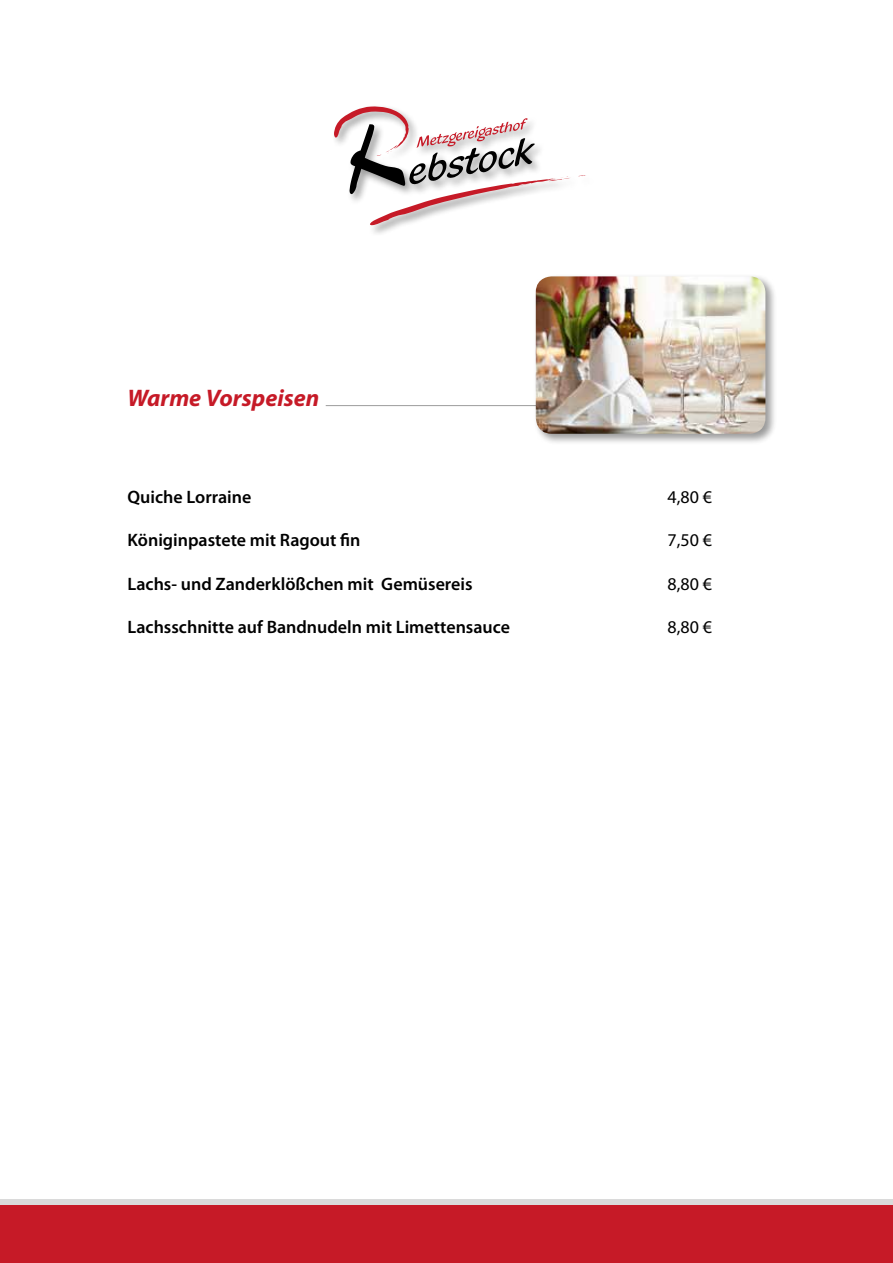
<style>
.page{position:relative;width:893px;height:1263px;background:#fff}
.page>*{position:absolute;margin:0;border:0;box-sizing:border-box;transform-origin:0 0}
.t1{font:italic 700 24px "Myriad Pro";color:#c61a27}
.t2{font:600 18px "Myriad Pro";color:#000}
.t3{font:18px "Myriad Pro";color:#000}
</style>
<div class="page">
<svg style="left:334px;top:106px;width:236px;height:119px"></svg>
<div style="left:0;top:1199px;width:893px;height:13px;background:#dadada"></div>
<div style="left:0;top:1205px;width:893px;height:58px;background:#c61a27"></div>
<hr style="left:326px;top:405px;width:223px;height:1px;background:#9d9d9c">
<div style="left:533px;top:274px;width:244px;height:171px;background:#000;opacity:.4"></div>
<img style="left:536px;top:276px;width:229px;height:158px">
<h1 class="t1" style="left:128px;top:382px;width:193px">Warme Vorspeisen</h1>
<p class="t2" style="left:128px;top:486px;width:125px">Quiche Lorraine</p>
<p class="t3" style="left:668px;top:486px;width:46px">4,80 €</p>
<p class="t2" style="left:128px;top:529px;width:235px">Königinpastete mit Ragout fin</p>
<p class="t3" style="left:668px;top:529px;width:46px">7,50 €</p>
<p class="t2" style="left:128px;top:572px;width:347px">Lachs- und Zanderklößchen mit Gemüsereis</p>
<p class="t3" style="left:668px;top:572px;width:46px">8,80 €</p>
<p class="t2" style="left:128px;top:615px;width:384px">Lachsschnitte auf Bandnudeln mit Limettensauce</p>
<p class="t3" style="left:668px;top:616px;width:46px">8,80 €</p>
</div>
